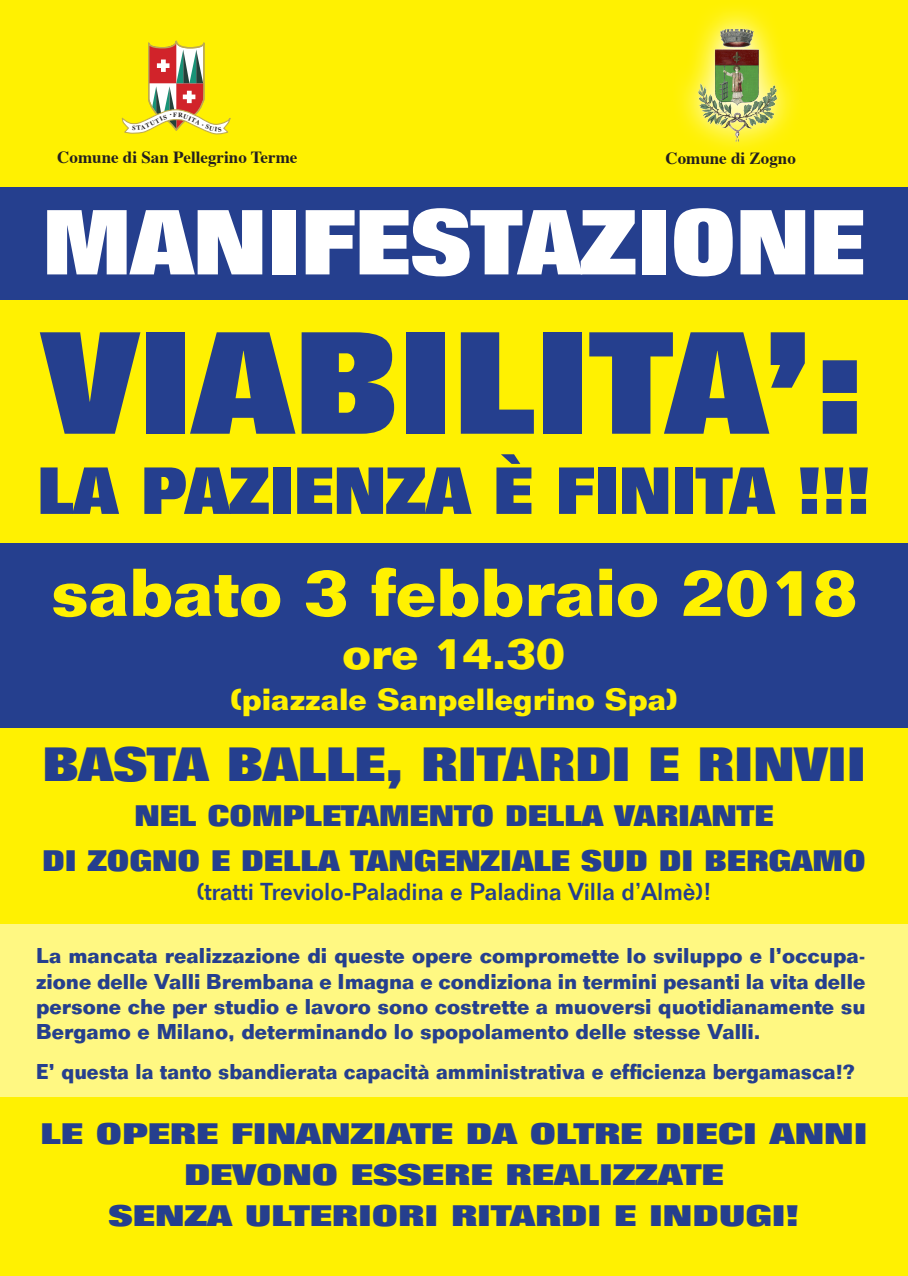
<style>
.page{position:relative;width:908px;height:1276px;background:#fff}
.page>*{position:absolute;margin:0;border:0;box-sizing:border-box;transform-origin:0 0}
.t1{font:800 142px "Folio Std";color:#253f8e}
.t2{font:800 90px "Folio Std";color:#fff}
.t3{font:700 66px "Folio Std";color:#fff101}
.t4{font:800 65px "Folio Std";color:#253f8e}
.t5{font:800 47px "Folio Std";color:#253f8e;scale:1.05 1}
.t6{font:700 44px "Folio Std";color:#fff101}
.t7{font:700 30px "Folio Std";color:#fff101}
.t8{font:800 29px "Folio Std";color:#253f8e;scale:1.22 1}
.t9{font:800 29px "Folio Std";color:#253f8e;scale:1.05 1}
.t10{font:500 24px "Folio Std";color:#253f8e}
.t11{font:700 21px/25.2px "Folio Std";color:#253f8e;text-align:justify;scale:.96 1}
.t12{font:700 21px "Folio Std";color:#253f8e;scale:.92 1}
.t13{font:700 17px "Times";color:#231f20}
.t14{font:700 6.5px "Times";color:#231f20}
</style>
<div class="page">
<div style="left:0;top:0;width:907px;height:1276px;background:#fff101"></div>
<div style="left:0;top:187px;width:907px;height:112px;background:#253f8e"></div>
<div style="left:0;top:544px;width:907px;height:184px;background:#253f8e"></div>
<div style="left:0;top:924px;width:907px;height:173px;background:#fff882"></div>
<svg style="left:680px;top:9px;width:114px;height:141px"></svg>
<img style="left:689px;top:29px;width:94px;height:112px">
<svg style="left:121px;top:41px;width:110px;height:94px"></svg>
<p class="t14" style="left:173px;top:109px;width:5px">F</p>
<p class="t13" style="left:57px;top:141px;width:241px">Comune di San Pellegrino Terme</p>
<p class="t13" style="left:665px;top:142px;width:132px">Comune di Zogno</p>
<p class="t2" style="left:43px;top:192px;width:823px">MANIFESTAZIONE</p>
<p class="t1" style="left:43px;top:303px;width:823px">VIABILITA’:</p>
<p class="t4" style="left:37px;top:454px;width:834px">LA PAZIENZA È FINITA !!!</p>
<p class="t3" style="left:51px;top:551px;width:807px">sabato 3 febbraio 2018</p>
<p class="t6" style="left:342px;top:626px;width:224px">ore 14.30</p>
<p class="t7" style="left:230px;top:680px;width:449px">(piazzale Sanpellegrino Spa)</p>
<p class="t5" style="left:42px;top:738px;width:785px">BASTA BALLE, RITARDI E RINVII</p>
<p class="t9" style="left:134px;top:800px;width:610px">NEL COMPLETAMENTO DELLA VARIANTE</p>
<p class="t9" style="left:42px;top:845px;width:785px">DI ZOGNO E DELLA TANGENZIALE SUD DI BERGAMO</p>
<p class="t10" style="left:196px;top:877px;width:516px">(tratti Treviolo-Paladina e Paladina Villa d’Almè)!</p>
<p class="t11" style="left:36px;top:943px;width:865px">La mancata realizzazione di queste opere compromette lo sviluppo e l’occupa&shy;zione delle Valli Brembana e Imagna e condiziona in termini pesanti la vita delle persone che per studio e lavoro sono costrette a muoversi quotidianamente su Bergamo e Milano, determinando lo spopolamento delle stesse Valli.</p>
<p class="t12" style="left:36px;top:1058px;width:891px">E’ questa la tanto sbandierata capacità amministrativa e efficienza bergamasca!?</p>
<p class="t8" style="left:40px;top:1117px;width:679px">LE OPERE FINANZIATE DA OLTRE DIECI ANNI</p>
<p class="t8" style="left:184px;top:1158px;width:444px">DEVONO ESSERE REALIZZATE</p>
<p class="t8" style="left:109px;top:1199px;width:567px">SENZA ULTERIORI RITARDI E INDUGI!</p>
</div>
